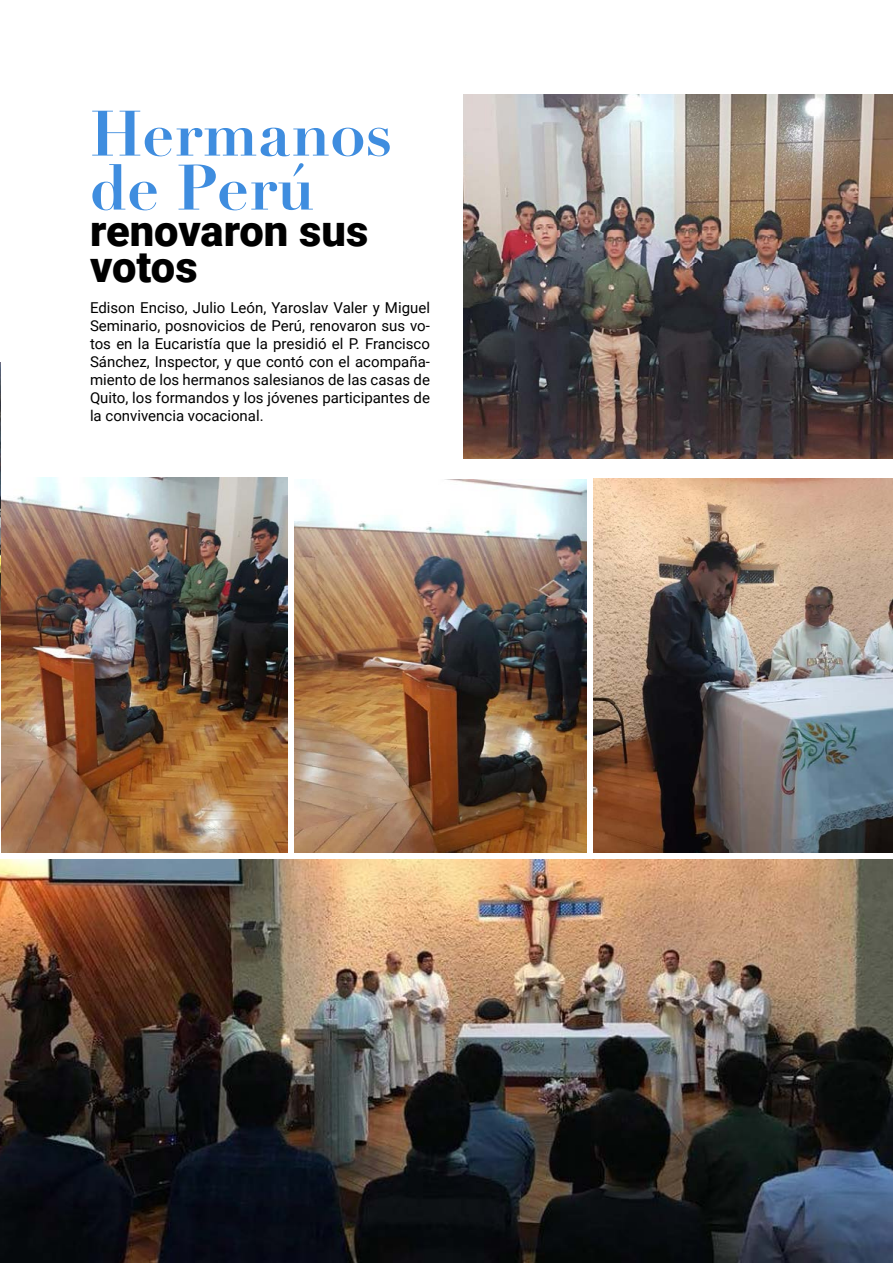
<style>
.page{position:relative;width:893px;height:1263px;background:#fff}
.page>*{position:absolute;margin:0;border:0;box-sizing:border-box;transform-origin:0 0}
.t1{font:700 63px/54px "Didot";color:#3f8ddf}
.t2{font:900 43.5px/36px "Roboto";color:#000}
.t3{font:15px/18px "Roboto";color:#000;text-align:justify}
</style>
<div class="page">
<img style="left:0;top:363px;width:1px;height:272px">
<img style="left:294px;top:479px;width:293px;height:373px">
<img style="left:1px;top:477px;width:286px;height:375px">
<img style="left:593px;top:478px;width:300px;height:375px">
<img style="left:463px;top:94px;width:430px;height:365px">
<img style="left:0;top:859px;width:893px;height:404px">
<h1 class="t1" style="left:90px;top:107px;width:304px">Hermanos de Perú</h1>
<h2 class="t2" style="left:90px;top:210px;width:280px">renovaron sus votos</h2>
<p class="t3" style="left:90px;top:298px;width:341px">Edison Enciso, Julio León, Yaroslav Valer y Miguel Seminario, posnovicios de Perú, renovaron sus vo&shy;tos en la Eucaristía que la presidió el P. Francisco Sánchez, Inspector, y que contó con el acompaña&shy;miento de los hermanos salesianos de las casas de Quito, los formandos y los jóvenes participantes de la convivencia vocacional.</p>
</div>
